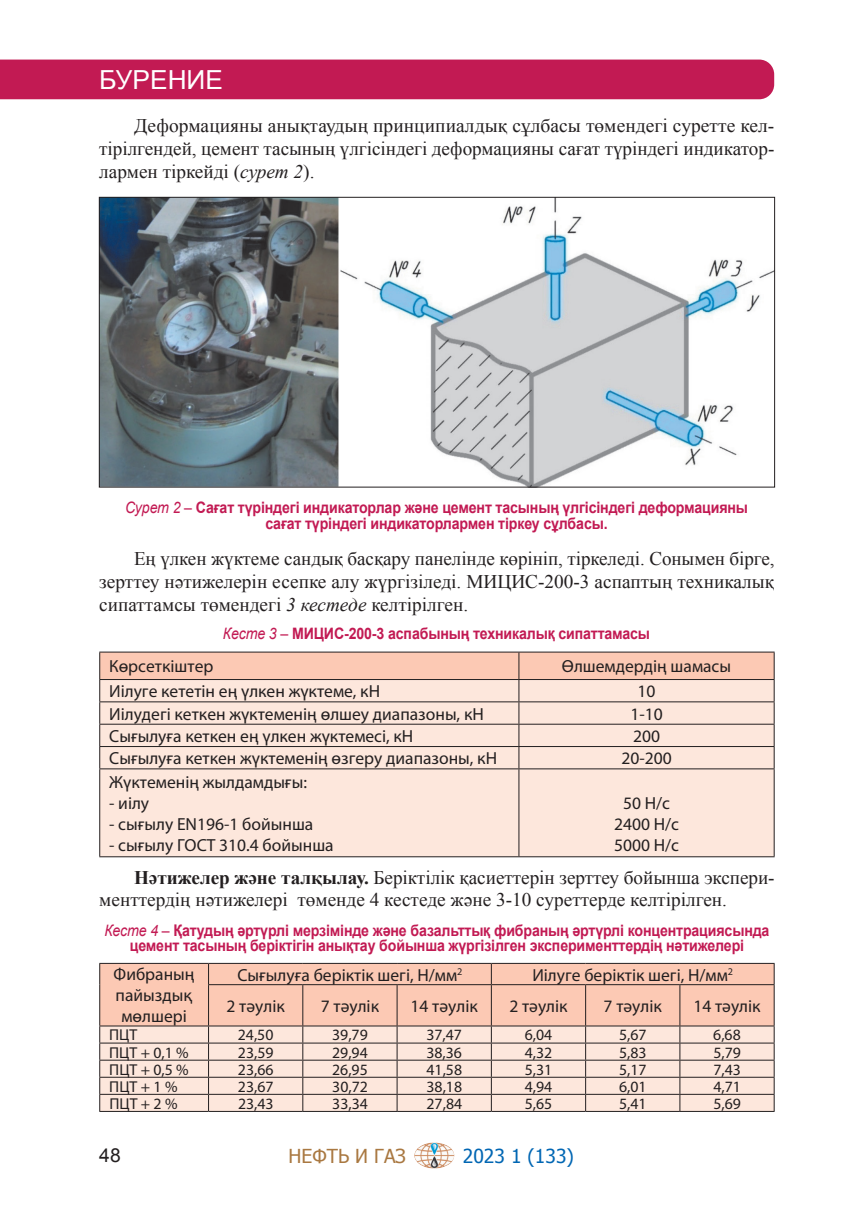
<style>
.page{position:relative;width:864px;height:1231px;background:#fff}
.page>*{position:absolute;margin:0;border:0;box-sizing:border-box;transform-origin:0 0}
.t1{font:26.25px "Arial";color:#fff}
.t2{font:19.25px/22.8px "Times New Roman";color:#231f20;text-align:justify}
.t3{font:19.25px "Tahoma";color:#0166b3}
.t4{font:19.25px "Tahoma";color:#a97841}
.t5{font:19.25px "Arial";color:#231f20}
.t6{font:17.5px/21px "K Myriad Pro";color:#231f20;text-align:center}
.t7{font:700 15.75px/15.8px "Arial";letter-spacing:-.01em;color:#c21a53;text-align:center;scale:.9 1}
.t8{font:15.75px "K Myriad Pro";color:#231f20}
.s1{font-style:italic}
.s2{font-weight:400;font-style:italic}
.s3{font-weight:700}
</style>
<div class="page">
<div style="left:0;top:60px;width:773px;height:39px;background:#c21a53"></div>
<img style="left:101px;top:199px;width:671px;height:286px">
<div style="left:100px;top:769px;width:673px;height:87px;background:#fde7dc"></div>
<hr style="left:99px;top:651px;width:419px;height:1px;background:#231f20">
<hr style="left:518px;top:651px;width:256px;height:1px;background:#231f20">
<svg style="left:99px;top:652px;width:675px;height:116px;background:#f3d7ca"></svg>
<hr style="left:99px;top:768px;width:419px;height:1px;background:#231f20">
<hr style="left:99px;top:769px;width:1px;height:87px;background:#231f20">
<hr style="left:99px;top:856px;width:419px;height:1px;background:#231f20">
<hr style="left:518px;top:768px;width:256px;height:1px;background:#231f20">
<hr style="left:518px;top:769px;width:1px;height:87px;background:#231f20">
<hr style="left:773px;top:769px;width:1px;height:87px;background:#231f20">
<hr style="left:518px;top:856px;width:256px;height:1px;background:#231f20">
<hr style="left:99px;top:962px;width:109px;height:1px;background:#231f20">
<hr style="left:208px;top:962px;width:95px;height:1px;background:#231f20">
<hr style="left:303px;top:962px;width:94px;height:1px;background:#231f20">
<hr style="left:397px;top:962px;width:94px;height:1px;background:#231f20">
<hr style="left:491px;top:962px;width:94px;height:1px;background:#231f20">
<hr style="left:585px;top:962px;width:94px;height:1px;background:#231f20">
<hr style="left:679px;top:962px;width:95px;height:1px;background:#231f20">
<hr style="left:99px;top:1110px;width:109px;height:1px;background:#231f20">
<hr style="left:208px;top:1110px;width:95px;height:1px;background:#231f20">
<hr style="left:303px;top:1110px;width:94px;height:1px;background:#231f20">
<hr style="left:397px;top:1110px;width:94px;height:1px;background:#231f20">
<hr style="left:491px;top:1110px;width:94px;height:1px;background:#231f20">
<hr style="left:585px;top:1110px;width:94px;height:1px;background:#231f20">
<svg style="left:99px;top:963px;width:675px;height:147px;background:#f0cfc1"></svg>
<hr style="left:679px;top:1110px;width:95px;height:1px;background:#231f20">
<img style="left:414px;top:1142px;width:40px;height:26px">
<h1 class="t1" style="left:99px;top:63px;width:125px">БУРЕНИЕ</h1>
<p class="t2" style="left:99px;top:114px;width:676px;text-indent:35px">Деформацияны анықтаудың принципиалдық сұлбасы төмендегі суретте кел&shy;тірілгендей, цемент тасының үлгісіндегі деформацияны сағат түріндегі индикатор&shy;лармен тіркейді (<span class="s1">сурет 2</span>).</p>
<p class="t7" style="left:125px;top:500px;width:693px"><span class="s2">Сурет 2 –</span> Сағат түріндегі индикаторлар және цемент тасының үлгісіндегі деформацияны сағат түріндегі индикаторлармен тіркеу сұлбасы.</p>
<p class="t2" style="left:99px;top:547px;width:676px;text-indent:35px">Ең үлкен жүктеме сандық басқару панелінде көрініп, тіркеледі. Сонымен бірге, зерттеу нәтижелерін есепке алу жүргізіледі. МИЦИС-200-3 аспаптың техникалық сипаттамсы төмендегі <span class="s1">3 кестеде</span> келтірілген.</p>
<p class="t7" style="left:223px;top:626px;width:476px"><span class="s2">Кесте 3 –</span> МИЦИС-200-3 аспабының техникалық сипаттамасы</p>
<p class="t6" style="left:109px;top:656px;width:106px">Көрсеткіштер</p>
<p class="t6" style="left:561px;top:656px;width:171px">Өлшемдердің шамасы</p>
<p class="t6" style="left:109px;top:681px;width:272px">Иілуге кететін ең үлкен жүктеме, кН</p>
<p class="t6" style="left:637px;top:681px;width:19px">10</p>
<p class="t6" style="left:109px;top:703px;width:376px">Иілудегі кеткен жүктеменің өлшеу диапазоны, кН</p>
<p class="t6" style="left:630px;top:703px;width:34px">1-10</p>
<p class="t6" style="left:109px;top:725px;width:305px">Сығылуға кеткен ең үлкен жүктемесі, кН</p>
<p class="t6" style="left:632px;top:725px;width:28px">200</p>
<p class="t6" style="left:109px;top:748px;width:389px">Сығылуға кеткен жүктеменің өзгеру диапазоны, кН</p>
<p class="t6" style="left:621px;top:748px;width:52px">20-200</p>
<p class="t6" style="left:109px;top:771px;width:199px">Жүктеменің жылдамдығы:</p>
<p class="t6" style="left:109px;top:792px;width:41px">- иілу</p>
<p class="t6" style="left:109px;top:813px;width:205px">- сығылу EN196-1 бойынша</p>
<p class="t6" style="left:109px;top:834px;width:226px">- сығылу ГОСТ 310.4 бойынша</p>
<p class="t6" style="left:613px;top:792px;width:66px">50 Н/с<br>2400 Н/с<br>5000 Н/с</p>
<p class="t2" style="left:99px;top:865px;width:676px;text-indent:35px"><span class="s3">Нәтижелер және талқылау.</span> Беріктілік қасиеттерін зерттеу бойынша экспери&shy;менттердің нәтижелері төменде 4 кестеде және 3-10 суреттерде келтірілген.</p>
<p class="t7" style="left:104px;top:922px;width:740px"><span class="s2">Кесте 4 –</span> Қатудың әртүрлі мерзімінде және базальттық фибраның әртүрлі концентрациясында цемент тасының беріктігін анықтау бойынша жүргізілген эксперименттердің нәтижелері</p>
<p class="t6" style="left:114px;top:964px;width:82px">Фибраның пайыздық мөлшері</p>
<p class="t6" style="left:237px;top:964px;width:226px">Сығылуға беріктік шегі, Н/мм<sup>2</sup></p>
<p class="t6" style="left:532px;top:964px;width:202px">Иілуге беріктік шегі, Н/мм<sup>2</sup></p>
<p class="t6" style="left:226px;top:995px;width:60px">2 тәулік</p>
<p class="t6" style="left:321px;top:995px;width:60px">7 тәулік</p>
<p class="t6" style="left:410px;top:995px;width:69px">14 тәулік</p>
<p class="t6" style="left:509px;top:995px;width:60px">2 тәулік</p>
<p class="t6" style="left:603px;top:995px;width:60px">7 тәулік</p>
<p class="t6" style="left:693px;top:995px;width:69px">14 тәулік</p>
<p class="t8" style="left:109px;top:1026px;width:30px">ПЦТ</p>
<p class="t8" style="left:238px;top:1026px;width:37px">24,50</p>
<p class="t8" style="left:332px;top:1026px;width:37px">39,79</p>
<p class="t8" style="left:426px;top:1026px;width:37px">37,47</p>
<p class="t8" style="left:524px;top:1026px;width:29px">6,04</p>
<p class="t8" style="left:618px;top:1026px;width:29px">5,67</p>
<p class="t8" style="left:713px;top:1026px;width:29px">6,68</p>
<p class="t8" style="left:109px;top:1043px;width:81px">ПЦТ + 0,1 %</p>
<p class="t8" style="left:238px;top:1043px;width:37px">23,59</p>
<p class="t8" style="left:332px;top:1043px;width:37px">29,94</p>
<p class="t8" style="left:426px;top:1043px;width:37px">38,36</p>
<p class="t8" style="left:524px;top:1043px;width:29px">4,32</p>
<p class="t8" style="left:618px;top:1043px;width:29px">5,83</p>
<p class="t8" style="left:713px;top:1043px;width:29px">5,79</p>
<p class="t8" style="left:109px;top:1060px;width:81px">ПЦТ + 0,5 %</p>
<p class="t8" style="left:238px;top:1060px;width:37px">23,66</p>
<p class="t8" style="left:332px;top:1060px;width:37px">26,95</p>
<p class="t8" style="left:426px;top:1060px;width:37px">41,58</p>
<p class="t8" style="left:524px;top:1060px;width:29px">5,31</p>
<p class="t8" style="left:618px;top:1060px;width:29px">5,17</p>
<p class="t8" style="left:713px;top:1060px;width:29px">7,43</p>
<p class="t8" style="left:109px;top:1077px;width:70px">ПЦТ + 1 %</p>
<p class="t8" style="left:238px;top:1077px;width:37px">23,67</p>
<p class="t8" style="left:332px;top:1077px;width:37px">30,72</p>
<p class="t8" style="left:426px;top:1077px;width:37px">38,18</p>
<p class="t8" style="left:524px;top:1077px;width:29px">4,94</p>
<p class="t8" style="left:619px;top:1077px;width:29px">6,01</p>
<p class="t8" style="left:713px;top:1077px;width:29px">4,71</p>
<p class="t8" style="left:109px;top:1094px;width:70px">ПЦТ + 2 %</p>
<p class="t8" style="left:238px;top:1094px;width:37px">23,43</p>
<p class="t8" style="left:332px;top:1094px;width:37px">33,34</p>
<p class="t8" style="left:426px;top:1094px;width:37px">27,84</p>
<p class="t8" style="left:524px;top:1094px;width:29px">5,65</p>
<p class="t8" style="left:619px;top:1094px;width:29px">5,41</p>
<p class="t8" style="left:713px;top:1094px;width:29px">5,69</p>
<p class="t5" style="left:99px;top:1142px;width:23px">48</p>
<p class="t4" style="left:288px;top:1142px;width:119px">НЕФТЬ И ГАЗ</p>
<p class="t3" style="left:462px;top:1142px;width:112px">2023 1 (133)</p>
</div>
